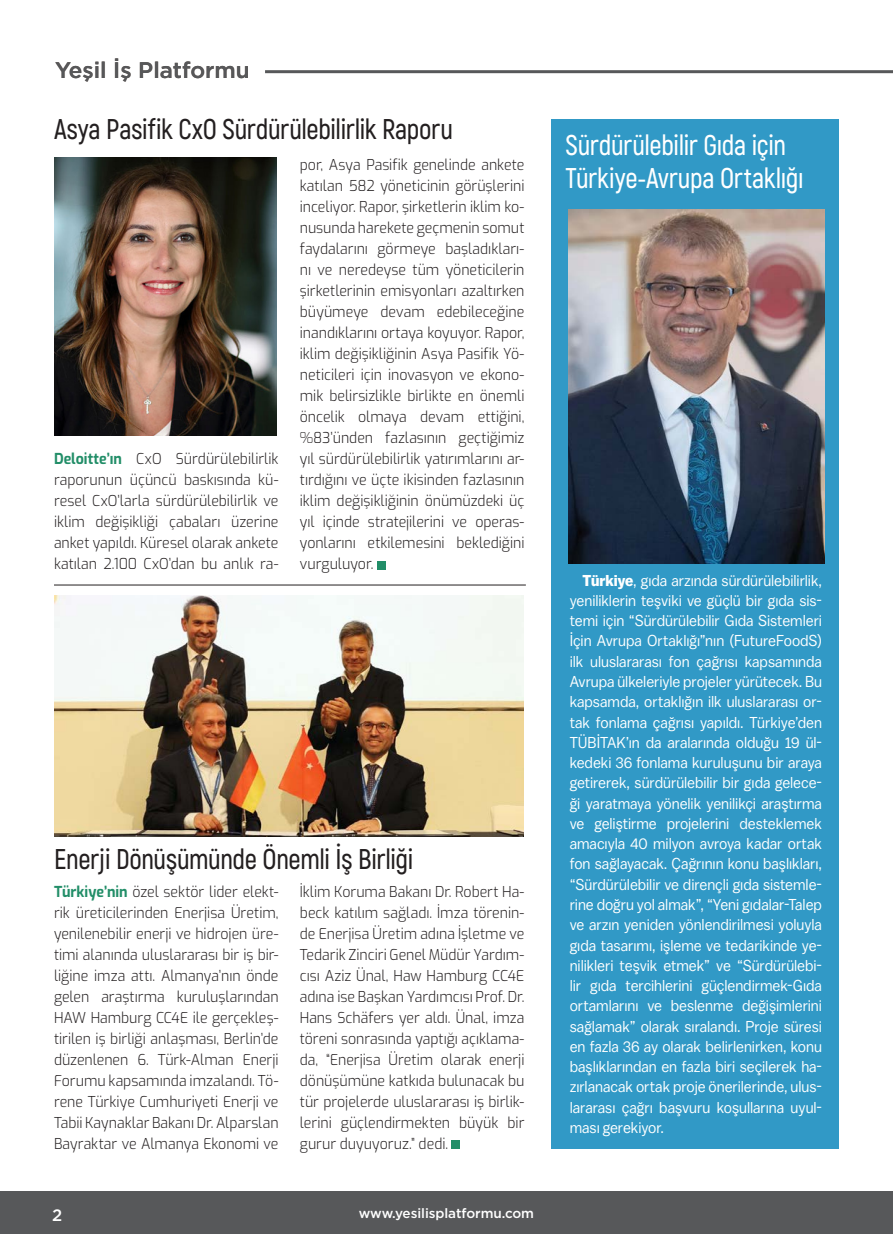
<style>
.page{position:relative;width:893px;height:1234px;background:#fff}
.page>*{position:absolute;margin:0;border:0;box-sizing:border-box;transform-origin:0 0}
.t1{font:600 28.5px "Akrobat";letter-spacing:-.015em;color:#231f20;scale:.95 1}
.t2{font:600 28.5px/33px "Akrobat";letter-spacing:-.015em;color:#fff;scale:.95 1}
.t3{font:500 22.5px "Gotham";color:#544740}
.t4{font:500 16.5px "Gotham";color:#fff}
.t5{font:15.75px/20.2px "Balto";color:#fff;text-align:justify;scale:.93 1}
.t6{font:300 15px/21px "Exo";color:#231f20;text-align:justify;scale:.94 1}
.t7{font:500 13.5px "Gotham";letter-spacing:-.005em;color:#fff}
.s1{font-weight:700;color:#228e68}
.s2{font-weight:700}
</style>
<div class="page">
<hr style="left:265px;top:70px;width:628px;height:3px;background:#57585a">
<div style="left:0;top:1191px;width:893px;height:42px;background:#57585a"></div>
<div style="left:452px;top:1140px;width:8px;height:8px;background:#228e68"></div>
<div style="left:551px;top:119px;width:288px;height:1029px;background:#3199c6"></div>
<img style="left:568px;top:209px;width:257px;height:354px">
<div style="left:377px;top:560px;width:8px;height:9px;background:#228e68"></div>
<img style="left:54px;top:157px;width:222px;height:278px">
<hr style="left:54px;top:584px;width:472px;height:1px;background:#231f20">
<img style="left:54px;top:595px;width:469px;height:241px">
<h2 class="t3" style="left:55px;top:55px;width:196px">Yeşil İş Platformu</h2>
<p class="t1" style="left:54px;top:112px;width:421px">Asya Pasifik CxO Sürdürülebilirlik Raporu</p>
<p class="t6" style="left:54px;top:447px;width:240px"><span class="s1">Deloitte’ın</span> CxO Sürdürülebilirlik raporunun üçüncü baskısında kü&shy;resel CxO’larla sürdürülebilirlik ve iklim değişikliği çabaları üzerine anket yapıldı. Küresel olarak ankete katılan 2.100 CxO’dan bu anlık ra-</p>
<p class="t6" style="left:300px;top:153px;width:240px">por, Asya Pasifik genelinde ankete katılan 582 yöneticinin görüşlerini inceliyor. Rapor, şirketlerin iklim ko&shy;nusunda harekete geçmenin somut faydalarını görmeye başladıkları&shy;nı ve neredeyse tüm yöneticilerin şirketlerinin emisyonları azaltırken büyümeye devam edebileceğine inandıklarını ortaya koyuyor. Rapor, iklim değişikliğinin Asya Pasifik Yö&shy;neticileri için inovasyon ve ekono&shy;mik belirsizlikle birlikte en önemli öncelik olmaya devam ettiğini, %83’ünden fazlasının geçtiğimiz yıl sürdürülebilirlik yatırımlarını ar&shy;tırdığını ve üçte ikisinden fazlasının iklim değişikliğinin önümüzdeki üç yıl içinde stratejilerini ve operas&shy;yonlarını etkilemesini beklediğini vurguluyor.</p>
<p class="t1" style="left:54px;top:841px;width:380px">Enerji Dönüşümünde Önemli İş Birliği</p>
<p class="t6" style="left:54px;top:879px;width:240px"><span class="s1">Türkiye’nin</span> özel sektör lider elekt&shy;rik üreticilerinden Enerjisa Üretim, yenilenebilir enerji ve hidrojen üre&shy;timi alanında uluslararası bir iş bir&shy;liğine imza attı. Almanya’nın önde gelen araştırma kuruluşlarından HAW Hamburg CC4E ile gerçekleş&shy;tirilen iş birliği anlaşması, Berlin’de düzenlenen 6. Türk-Alman Enerji Forumu kapsamında imzalandı. Tö&shy;rene Türkiye Cumhuriyeti Enerji ve Tabii Kaynaklar Bakanı Dr. Alparslan Bayraktar ve Almanya Ekonomi ve</p>
<p class="t6" style="left:300px;top:879px;width:240px">İklim Koruma Bakanı Dr. Robert Ha&shy;beck katılım sağladı. İmza törenin&shy;de Enerjisa Üretim adına İşletme ve Tedarik Zinciri Genel Müdür Yardım&shy;cısı Aziz Ünal, Haw Hamburg CC4E adına ise Başkan Yardımcısı Prof. Dr.<br>Hans Schäfers yer aldı. Ünal, imza töreni sonrasında yaptığı açıklama&shy;da, “Enerjisa Üretim olarak enerji dönüşümüne katkıda bulunacak bu tür projelerde uluslararası iş birlik&shy;lerini güçlendirmekten büyük bir gurur duyuyoruz.” dedi.</p>
<p class="t4" style="left:52px;top:1203px;width:12px">2</p>
<p class="t7" style="left:359px;top:1204px;width:177px">www.yesilisplatformu.com</p>
<p class="t2" style="left:566px;top:129px;width:252px">Sürdürülebilir Gıda için<br>Türkiye-Avrupa Ortaklığı</p>
<p class="t5" style="left:570px;top:569px;width:273px;text-indent:13px"><span class="s2">Türkiye</span>, gıda arzında sürdürülebilirlik, yeniliklerin teşviki ve güçlü bir gıda sis&shy;temi için “Sürdürülebilir Gıda Sistemleri İçin Avrupa Ortaklığı”nın (FutureFoodS) ilk uluslararası fon çağrısı kapsamında Avrupa ülkeleriyle projeler yürütecek. Bu kapsamda, ortaklığın ilk uluslararası or&shy;tak fonlama çağrısı yapıldı. Türkiye’den TÜBİTAK’ın da aralarında olduğu 19 ül&shy;kedeki 36 fonlama kuruluşunu bir araya getirerek, sürdürülebilir bir gıda gelece&shy;ği yaratmaya yönelik yenilikçi araştırma ve geliştirme projelerini desteklemek amacıyla 40 milyon avroya kadar ortak fon sağlayacak. Çağrının konu başlıkları, “Sürdürülebilir ve dirençli gıda sistemle&shy;rine doğru yol almak”, “Yeni gıdalar-Talep ve arzın yeniden yönlendirilmesi yoluyla gıda tasarımı, işleme ve tedarikinde ye&shy;nilikleri teşvik etmek” ve “Sürdürülebi&shy;lir gıda tercihlerini güçlendirmek-Gıda ortamlarını ve beslenme değişimlerini sağlamak” olarak sıralandı. Proje süresi en fazla 36 ay olarak belirlenirken, konu başlıklarından en fazla biri seçilerek ha&shy;zırlanacak ortak proje önerilerinde, ulus&shy;lararası çağrı başvuru koşullarına uyul&shy;ması gerekiyor.</p>
</div>
